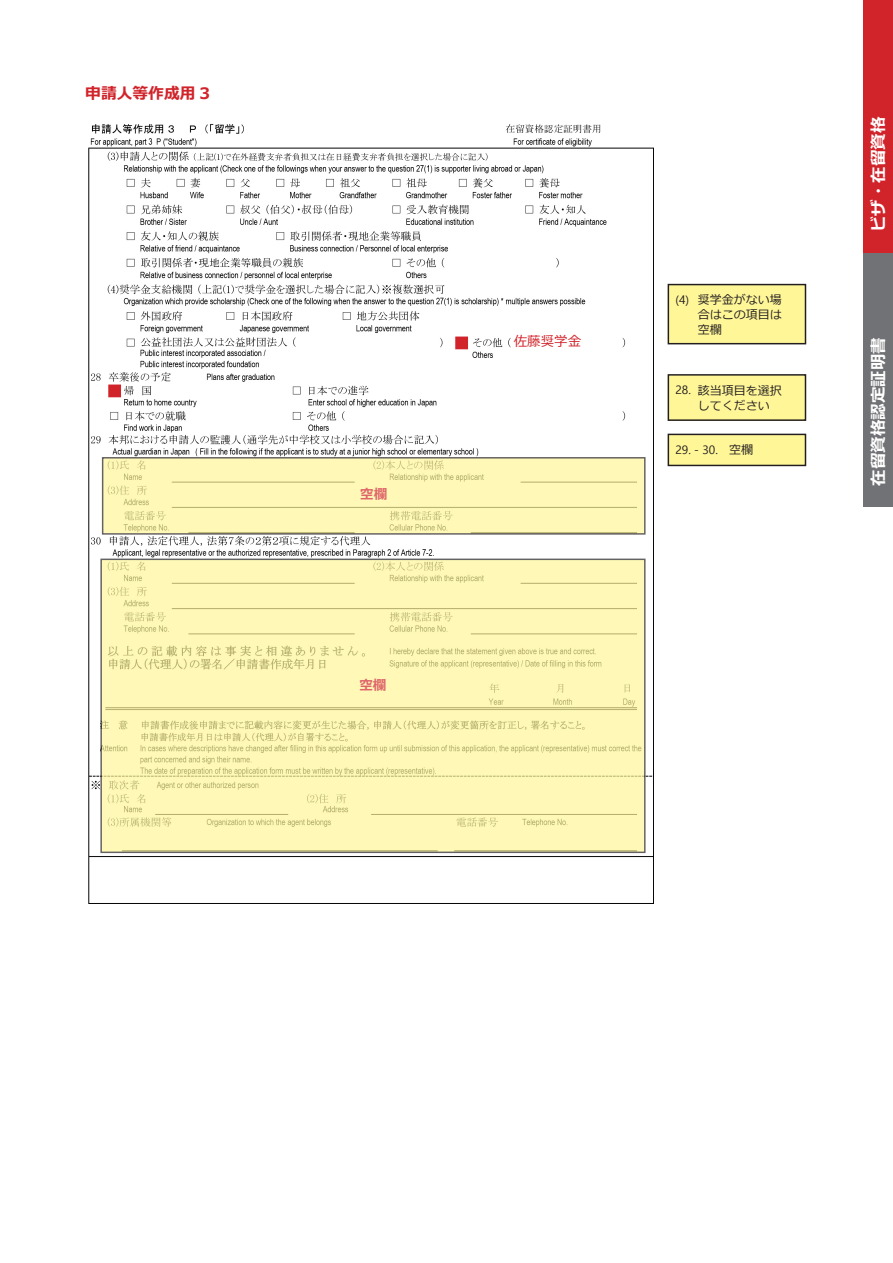
<style>
.page{position:relative;width:893px;height:1263px;background:#fff}
.page>*{position:absolute;margin:0;border:0;box-sizing:border-box;transform-origin:0 0}
.t1{font:700 16.5px "Meiryo";color:#fff}
.t2{font:700 15.75px "Meiryo";color:#d1232a}
.t3{font:13.5px "Meiryo";color:#d1232a}
.t4{font:700 13.5px "Meiryo";color:#d1232a}
.t5{font:12px/15px "Meiryo";color:#231f20}
.t6{font:12px "Ebrima";color:#231f20}
</style>
<div class="page">
<div style="left:863px;top:0;width:30px;height:254px;background:#d1232a"></div>
<div style="left:863px;top:254px;width:30px;height:253px;background:#717275"></div>
<img style="left:88px;top:124px;width:565px;height:779px">
<div style="left:668px;top:375px;width:137px;height:45px;background:#fff698"></div>
<div style="left:668px;top:374px;width:138px;height:47px;border:1px solid #231f20"></div>
<div style="left:668px;top:285px;width:137px;height:59px;background:#fff698"></div>
<div style="left:668px;top:284px;width:138px;height:60px;border:1px solid #231f20"></div>
<div style="left:668px;top:434px;width:137px;height:31px;background:#fff698"></div>
<div style="left:668px;top:434px;width:138px;height:32px;border:1px solid #231f20"></div>
<svg style="left:102px;top:561px;width:542px;height:290px;background:#f9f2b1"></svg>
<svg style="left:104px;top:459px;width:540px;height:74px;background:#fbf4b3"></svg>
<div style="left:455px;top:337px;width:13px;height:12px;background:#d1232a"></div>
<div style="left:108px;top:384px;width:13px;height:13px;background:#d1232a;border:4px solid #d1232a"></div>
<p class="t2" style="left:85px;top:82px;width:126px">申請人等作成用 3</p>
<p class="t4" style="left:360px;top:484px;width:28px">空欄</p>
<p class="t4" style="left:359px;top:676px;width:28px">空欄</p>
<p class="t3" style="left:514px;top:332px;width:69px">佐藤奨学金</p>
<p class="t6" style="left:675px;top:291px;width:15px">)4(</p>
<p class="t5" style="left:698px;top:293px;width:85px">奨学金がない場</p>
<p class="t5" style="left:698px;top:308px;width:85px">合はこの項目は空欄</p>
<p class="t5" style="left:698px;top:383px;width:85px">該当項目を選択</p>
<p class="t6" style="left:675px;top:381px;width:17px">28.</p>
<p class="t5" style="left:698px;top:398px;width:73px">してください</p>
<p class="t6" style="left:675px;top:441px;width:44px">29. - 30.</p>
<p class="t5" style="left:729px;top:443px;width:25px">空欄</p>
<h1 class="t1" style="left:867px;top:232px;width:117px;rotate:-90deg">ビザ・在留資格</h1>
<h1 class="t1" style="left:867px;top:486px;width:150px;rotate:-90deg">在留資格認定証明書</h1>
</div>
